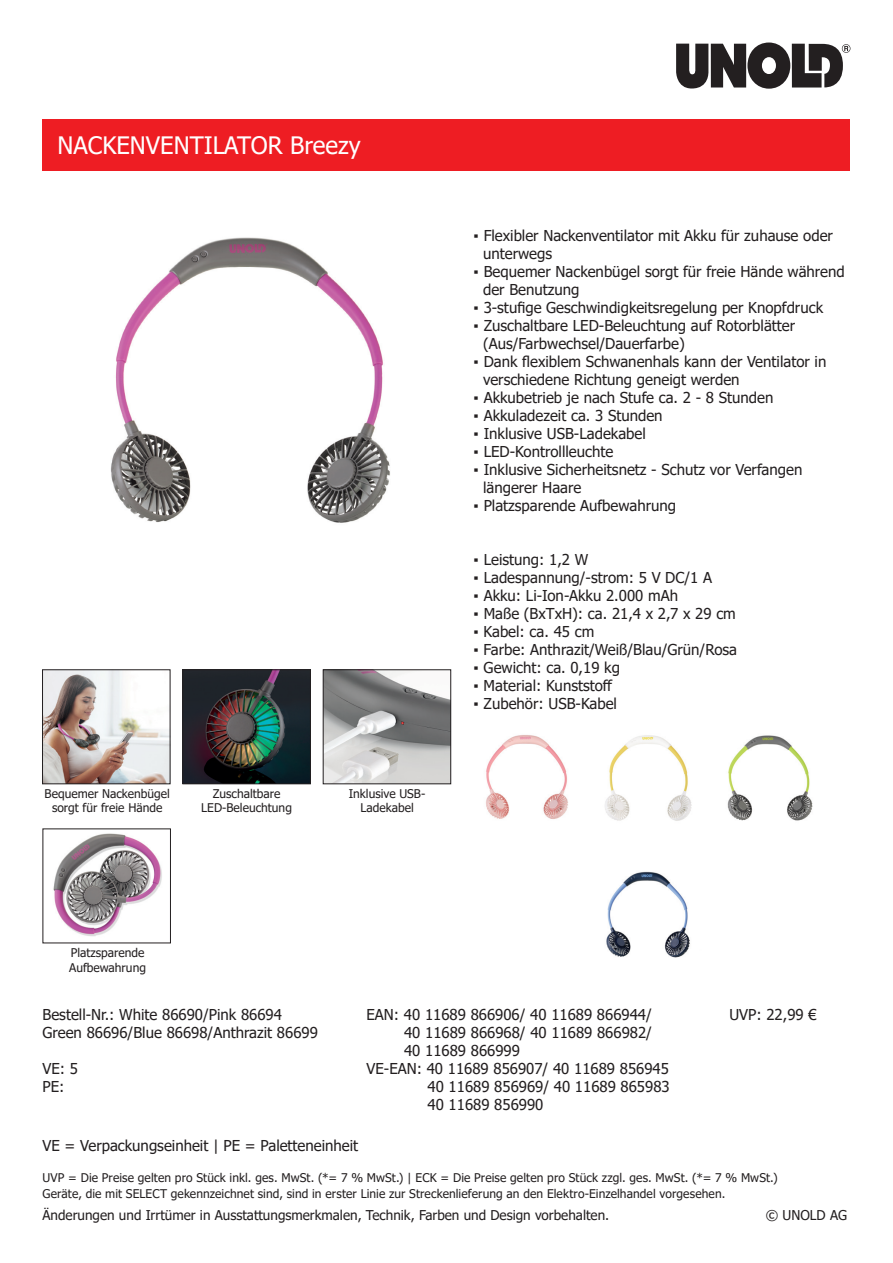
<style>
.page{position:relative;width:893px;height:1263px;background:#fff}
.page>*{position:absolute;margin:0;border:0;box-sizing:border-box;transform-origin:0 0}
.t1{font:24px "Tahoma";color:#fff}
.t2{font:15px/18px "Tahoma";color:#231f20}
.t3{font:13.5px "Tahoma";color:#231f20}
.t4{font:12px/14.4px "Tahoma";color:#231f20;text-align:center}
</style>
<div class="page">
<svg style="left:676px;top:43px;width:174px;height:46px"></svg>
<img style="left:110px;top:237px;width:280px;height:286px">
<img style="left:44px;top:671px;width:124px;height:111px">
<div style="left:42px;top:669px;width:128px;height:115px;border:1px solid #231f20"></div>
<img style="left:184px;top:671px;width:125px;height:111px">
<div style="left:182px;top:669px;width:129px;height:115px;border:1px solid #231f20"></div>
<img style="left:325px;top:671px;width:124px;height:111px">
<div style="left:323px;top:669px;width:128px;height:115px;border:1px solid #231f20"></div>
<div style="left:43px;top:119px;width:807px;height:51px;background:#ee1d23"></div>
<img style="left:53px;top:833px;width:109px;height:103px">
<img style="left:605px;top:735px;width:87px;height:86px">
<img style="left:486px;top:735px;width:82px;height:84px">
<img style="left:727px;top:735px;width:86px;height:86px">
<img style="left:606px;top:871px;width:84px;height:87px">
<h1 class="t1" style="left:58px;top:129px;width:305px">NACKENVENTILATOR Breezy</h1>
<p class="t4" style="left:45px;top:787px;width:127px">Bequemer Nackenbügel sorgt für freie Hände</p>
<p class="t4" style="left:201px;top:787px;width:92px">Zuschaltbare<br>LED-Beleuchtung</p>
<p class="t4" style="left:349px;top:787px;width:78px">Inklusive USB-<br>Ladekabel</p>
<p class="t2" style="left:483px;top:227px;width:351px;text-indent:-9px">▪ Flexibler Nackenventilator mit Akku für zuhause oder unterwegs</p>
<p class="t2" style="left:483px;top:263px;width:363px;text-indent:-9px">▪ Bequemer Nackenbügel sorgt für freie Hände während der Benutzung</p>
<p class="t2" style="left:474px;top:299px;width:351px">▪ 3-stufige Geschwindigkeitsregelung per Knopfdruck</p>
<p class="t2" style="left:483px;top:317px;width:314px;text-indent:-9px">▪ Zuschaltbare LED-Beleuchtung auf Rotorblätter (Aus/Farbwechsel/Dauerfarbe)</p>
<p class="t2" style="left:483px;top:353px;width:345px;text-indent:-9px">▪ Dank flexiblem Schwanenhals kann der Ventilator in verschiedene Richtung geneigt werden</p>
<p class="t2" style="left:474px;top:389px;width:301px">▪ Akkubetrieb je nach Stufe ca. 2 - 8 Stunden</p>
<p class="t2" style="left:474px;top:407px;width:191px">▪ Akkuladezeit ca. 3 Stunden</p>
<p class="t2" style="left:474px;top:425px;width:174px">▪ Inklusive USB-Ladekabel</p>
<p class="t2" style="left:474px;top:443px;width:141px">▪ LED-Kontrollleuchte</p>
<p class="t2" style="left:483px;top:461px;width:321px;text-indent:-9px">▪ Inklusive Sicherheitsnetz - Schutz vor Verfangen längerer Haare</p>
<p class="t2" style="left:474px;top:497px;width:204px">▪ Platzsparende Aufbewahrung</p>
<p class="t2" style="left:474px;top:551px;width:116px">▪ Leistung: 1,2 W</p>
<p class="t2" style="left:474px;top:569px;width:240px">▪ Ladespannung/-strom: 5 V DC/1 A</p>
<p class="t2" style="left:474px;top:587px;width:206px">▪ Akku: Li-Ion-Akku 2.000 mAh</p>
<p class="t2" style="left:474px;top:605px;width:264px">▪ Maße (BxTxH): ca. 21,4 x 2,7 x 29 cm</p>
<p class="t2" style="left:474px;top:623px;width:122px">▪ Kabel: ca. 45 cm</p>
<p class="t2" style="left:474px;top:641px;width:265px">▪ Farbe: Anthrazit/Weiß/Blau/Grün/Rosa</p>
<p class="t2" style="left:474px;top:659px;width:148px">▪ Gewicht: ca. 0,19 kg</p>
<p class="t2" style="left:474px;top:677px;width:140px">▪ Material: Kunststoff</p>
<p class="t2" style="left:474px;top:695px;width:145px">▪ Zubehör: USB-Kabel</p>
<p class="t4" style="left:69px;top:946px;width:78px;text-align:left">Platzsparende<br>Aufbewahrung</p>
<p class="t2" style="left:43px;top:1007px;width:241px">Bestell-Nr.: White 86690/Pink 86694</p>
<p class="t2" style="left:367px;top:1007px;width:287px">EAN: 40 11689 866906/ 40 11689 866944/</p>
<p class="t2" style="left:43px;top:1025px;width:277px">Green 86696/Blue 86698/Anthrazit 86699</p>
<p class="t2" style="left:404px;top:1025px;width:249px">40 11689 866968/ 40 11689 866982/<br>40 11689 866999</p>
<p class="t2" style="left:43px;top:1061px;width:37px">VE: 5</p>
<p class="t2" style="left:367px;top:1061px;width:304px">VE-EAN: 40 11689 856907/ 40 11689 856945</p>
<p class="t2" style="left:43px;top:1079px;width:23px">PE:</p>
<p class="t2" style="left:428px;top:1079px;width:244px">40 11689 856969/ 40 11689 865983<br>40 11689 856990</p>
<p class="t2" style="left:729px;top:1006px;width:89px">UVP: 22,99 €</p>
<p class="t2" style="left:43px;top:1138px;width:317px">VE = Verpackungseinheit | PE = Paletteneinheit</p>
<p class="t4" style="left:43px;top:1170px;width:737px;line-height:16.2px;text-align:left">UVP = Die Preise gelten pro Stück inkl. ges. MwSt. (*= 7 % MwSt.) | ECK = Die Preise gelten pro Stück zzgl. ges. MwSt. (*= 7 % MwSt.)<br>Geräte, die mit SELECT gekennzeichnet sind, sind in erster Linie zur Streckenlieferung an den Elektro-Einzelhandel vorgesehen.</p>
<p class="t3" style="left:43px;top:1206px;width:568px">Änderungen und Irrtümer in Ausstattungsmerkmalen, Technik, Farben und Design vorbehalten.</p>
<p class="t3" style="left:766px;top:1206px;width:83px">© UNOLD AG</p>
</div>
